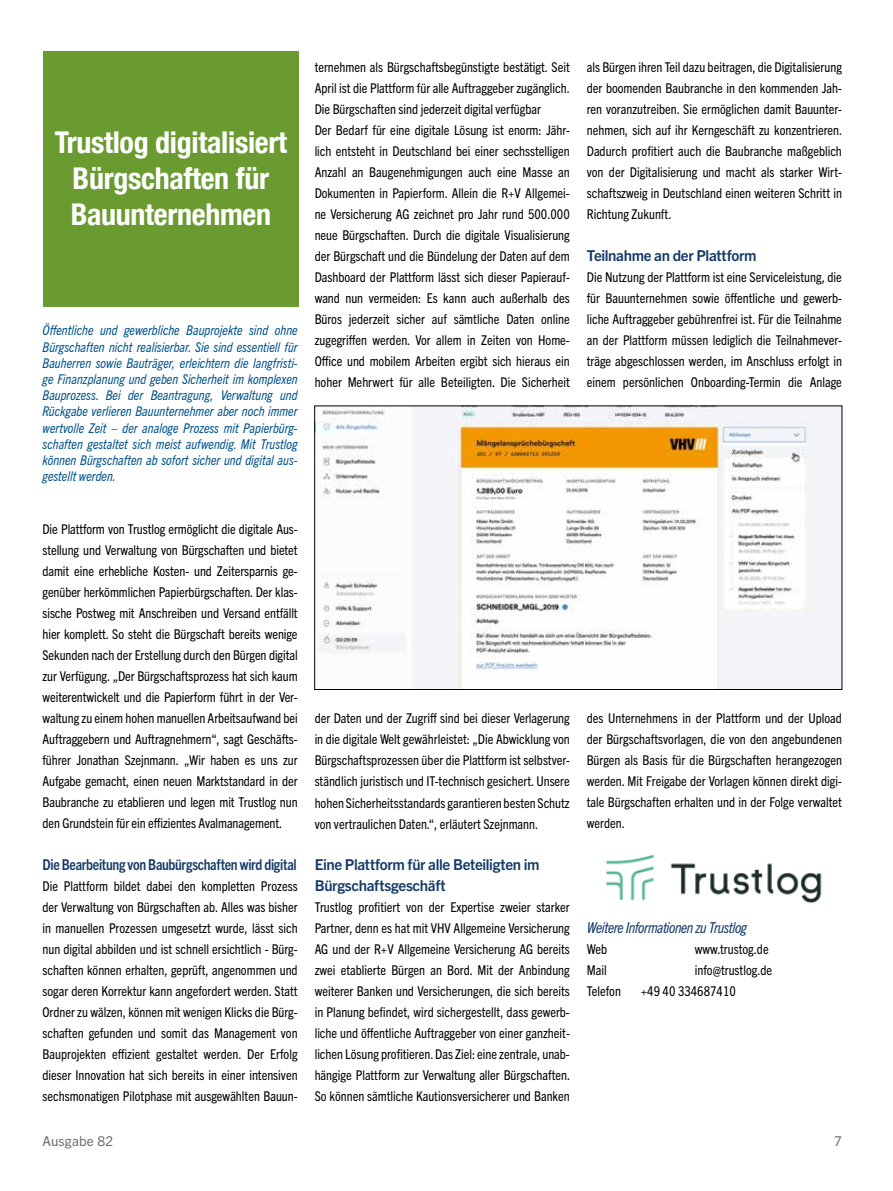
<style>
.page{position:relative;width:893px;height:1191px;background:#fff}
.page>*{position:absolute;margin:0;border:0;box-sizing:border-box;transform-origin:0 0}
.t1{font:700 condensed 30px/36px "Helvetica Neue LT";letter-spacing:-.01em;color:#fff;text-align:center}
.t2{font:700 15px/21px "Trade Gothic Next LT Pro";letter-spacing:-.02em;color:#133a68}
.t3{font:700 condensed 15px "Trade Gothic Next LT Pro";letter-spacing:-.02em;color:#133a68}
.t4{font:italic condensed 15px "Trade Gothic Next LT Pro";letter-spacing:-.03em;color:#133a68}
.t5{font:condensed 13.5px/21px "Trade Gothic Next LT Pro";color:#000;text-align:justify}
.t6{font:italic condensed 13.5px/16.2px "Trade Gothic Next LT Pro";color:#00538b;text-align:justify}
.t7{font:13.5px "Trade Gothic Next LT Pro";letter-spacing:.015em;color:#6e6e6e}
</style>
<div class="page">
<div style="left:44px;top:52px;width:255px;height:255px;background:#6a9b31"></div>
<img style="left:316px;top:407px;width:524px;height:281px">
<div style="left:314px;top:405px;width:528px;height:285px;border:1px solid #000"></div>
<img style="left:606px;top:854px;width:216px;height:50px">
<h1 class="t1" style="left:55px;top:124px;width:234px">Trustlog digitalisiert<br>Bürgschaften für<br>Bauunternehmen</h1>
<p class="t6" style="left:43px;top:321px;width:257px">Öffentliche und gewerbliche Bauprojekte sind ohne Bürgschaften nicht realisierbar. Sie sind essentiell für Bauherren sowie Bauträger, erleichtern die langfristi&shy;ge Finanzplanung und geben Sicherheit im komplexen Bauprozess. Bei der Beantragung, Verwaltung und Rückgabe verlieren Bauunternehmer aber noch immer wertvolle Zeit – der analoge Prozess mit Papierbürg&shy;schaften gestaltet sich meist aufwendig. Mit Trustlog können Bürgschaften ab sofort sicher und digital aus&shy;gestellt werden.</p>
<p class="t5" style="left:43px;top:518px;width:257px">Die Plattform von Trustlog ermöglicht die digitale Aus&shy;stellung und Verwaltung von Bürgschaften und bietet damit eine erhebliche Kosten- und Zeitersparnis ge&shy;genüber herkömmlichen Papierbürgschaften. Der klas&shy;sische Postweg mit Anschreiben und Versand entfällt hier komplett. So steht die Bürgschaft bereits wenige Sekunden nach der Erstellung durch den Bürgen digital zur Verfügung. „Der Bürgschaftsprozess hat sich kaum weiterentwickelt und die Papierform führt in der Ver&shy;waltung zu einem hohen manuellen Arbeitsaufwand bei Auftraggebern und Auftragnehmern“, sagt Geschäfts&shy;führer Jonathan Szejnmann. „Wir haben es uns zur Aufgabe gemacht, einen neuen Marktstandard in der Baubranche zu etablieren und legen mit Trustlog nun den Grundstein für ein effizientes Avalmanagement.</p>
<p class="t3" style="left:43px;top:854px;width:256px">Die Bearbeitung von Baubürgschaften wird digital</p>
<p class="t5" style="left:43px;top:875px;width:257px">Die Plattform bildet dabei den kompletten Prozess der Verwaltung von Bürgschaften ab. Alles was bisher in manuellen Prozessen umgesetzt wurde, lässt sich nun digital abbilden und ist schnell ersichtlich - Bürg&shy;schaften können erhalten, geprüft, angenommen und sogar deren Korrektur kann angefordert werden. Statt Ordner zu wälzen, können mit wenigen Klicks die Bürg&shy;schaften gefunden und somit das Management von Bauprojekten effizient gestaltet werden. Der Erfolg dieser Innovation hat sich bereits in einer intensiven sechsmonatigen Pilotphase mit ausgewählten Bauun-</p>
<p class="t7" style="left:43px;top:1131px;width:72px">Ausgabe 82</p>
<p class="t5" style="left:315px;top:56px;width:257px;text-align:left">ternehmen als Bürgschaftsbegünstigte bestätigt. Seit April ist die Plattform für alle Auftraggeber zugänglich.<br>Die Bürgschaften sind jederzeit digital verfügbar<br>Der Bedarf für eine digitale Lösung ist enorm: Jähr&shy;lich entsteht in Deutschland bei einer sechsstelligen Anzahl an Baugenehmigungen auch eine Masse an Dokumenten in Papierform. Allein die R+V Allgemei&shy;ne Versicherung AG zeichnet pro Jahr rund 500.000 neue Bürgschaften. Durch die digitale Visualisierung der Bürgschaft und die Bündelung der Daten auf dem Dashboard der Plattform lässt sich dieser Papierauf&shy;wand nun vermeiden: Es kann auch außerhalb des Büros jederzeit sicher auf sämtliche Daten online zugegriffen werden. Vor allem in Zeiten von Home-Office und mobilem Arbeiten ergibt sich hieraus ein hoher Mehrwert für alle Beteiligten. Die Sicherheit</p>
<p class="t5" style="left:315px;top:707px;width:257px">der Daten und der Zugriff sind bei dieser Verlagerung in die digitale Welt gewährleistet: „Die Abwicklung von Bürgschaftsprozessen über die Plattform ist selbstver&shy;ständlich juristisch und IT-technisch gesichert. Unsere hohen Sicherheitsstandards garantieren besten Schutz von vertraulichen Daten.“, erläutert Szejnmann.</p>
<p class="t2" style="left:315px;top:853px;width:226px">Eine Plattform für alle Beteiligten im<br>Bürgschaftsgeschäft</p>
<p class="t5" style="left:315px;top:896px;width:257px">Trustlog profitiert von der Expertise zweier starker Partner, denn es hat mit VHV Allgemeine Versicherung AG und der R+V Allgemeine Versicherung AG bereits zwei etablierte Bürgen an Bord. Mit der Anbindung weiterer Banken und Versicherungen, die sich bereits in Planung befindet, wird sichergestellt, dass gewerb&shy;liche und öffentliche Auftraggeber von einer ganzheit&shy;lichen Lösung profitieren. Das Ziel: eine zentrale, unab&shy;hängige Plattform zur Verwaltung aller Bürgschaften.<br>So können sämtliche Kautionsversicherer und Banken</p>
<p class="t5" style="left:587px;top:56px;width:257px">als Bürgen ihren Teil dazu beitragen, die Digitalisierung der boomenden Baubranche in den kommenden Jah&shy;ren voranzutreiben. Sie ermöglichen damit Bauunter&shy;nehmen, sich auf ihr Kerngeschäft zu konzentrieren.<br>Dadurch profitiert auch die Baubranche maßgeblich von der Digitalisierung und macht als starker Wirt&shy;schaftszweig in Deutschland einen weiteren Schritt in Richtung Zukunft.</p>
<p class="t2" style="left:587px;top:244px;width:171px">Teilnahme an der Plattform</p>
<p class="t5" style="left:587px;top:266px;width:257px">Die Nutzung der Plattform ist eine Serviceleistung, die für Bauunternehmen sowie öffentliche und gewerb&shy;liche Auftraggeber gebührenfrei ist. Für die Teilnahme an der Plattform müssen lediglich die Teilnahmever&shy;träge abgeschlossen werden, im Anschluss erfolgt in einem persönlichen Onboarding-Termin die Anlage</p>
<p class="t5" style="left:587px;top:707px;width:257px">des Unternehmens in der Plattform und der Upload der Bürgschaftsvorlagen, die von den angebundenen Bürgen als Basis für die Bürgschaften herangezogen werden. Mit Freigabe der Vorlagen können direkt digi&shy;tale Bürgschaften erhalten und in der Folge verwaltet werden.</p>
<p class="t4" style="left:587px;top:917px;width:162px">Weitere Informationen zu Trustlog</p>
<p class="t5" style="left:587px;top:938px;width:22px">Web</p>
<p class="t5" style="left:695px;top:938px;width:75px">www.trustog.de</p>
<p class="t5" style="left:587px;top:959px;width:21px">Mail</p>
<p class="t5" style="left:695px;top:959px;width:79px">info@trustlog.de</p>
<p class="t5" style="left:587px;top:980px;width:36px">Telefon</p>
<p class="t5" style="left:641px;top:980px;width:97px">+49 40 334687410</p>
<p class="t7" style="left:834px;top:1131px;width:9px">7</p>
</div>
